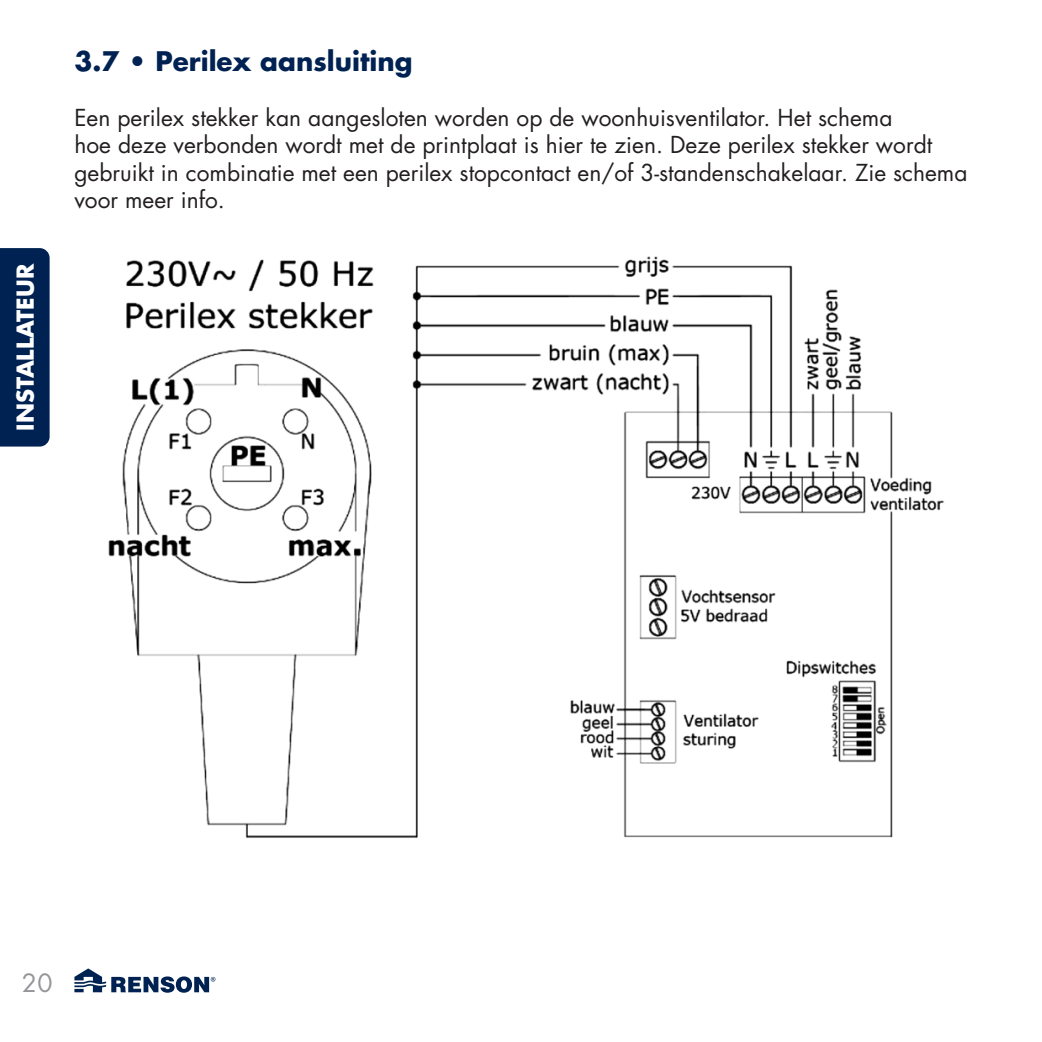
<style>
.page{position:relative;width:1042px;height:1042px;background:#fff}
.page>*{position:absolute;margin:0;border:0;box-sizing:border-box;transform-origin:0 0}
.T2{font:700 26.25px "Futura Std";color:#002252}
.t1{font:24.5px "Futura Std";color:#939598}
.body{font:22.75px/27.3px "Futura Std";color:#231f20}
.body-2{font:700 22.75px "Futura Std";color:#fff}
</style>
<div class="page">
<svg style="left:74px;top:968px;width:141px;height:24px"></svg>
<img style="left:108px;top:256px;width:836px;height:582px">
<div style="left:0;top:248px;width:50px;height:198px;background:#002252"></div>
<p class="body-2" style="left:10px;top:431px;width:168px;rotate:-90deg">INSTALLATEUR</p>
<p class="T2" style="left:74px;top:44px;width:340px">3.7 • Perilex aansluiting</p>
<p class="body" style="left:74px;top:104px;width:894px">Een perilex stekker kan aangesloten worden op de woonhuisventilator. Het schema<br>hoe deze verbonden wordt met de printplaat is hier te zien. Deze perilex stekker wordt gebruikt in combinatie met een perilex stopcontact en/of 3-standenschakelaar. Zie schema voor meer info.</p>
<p class="t1" style="left:22px;top:967px;width:32px">20</p>
</div>
